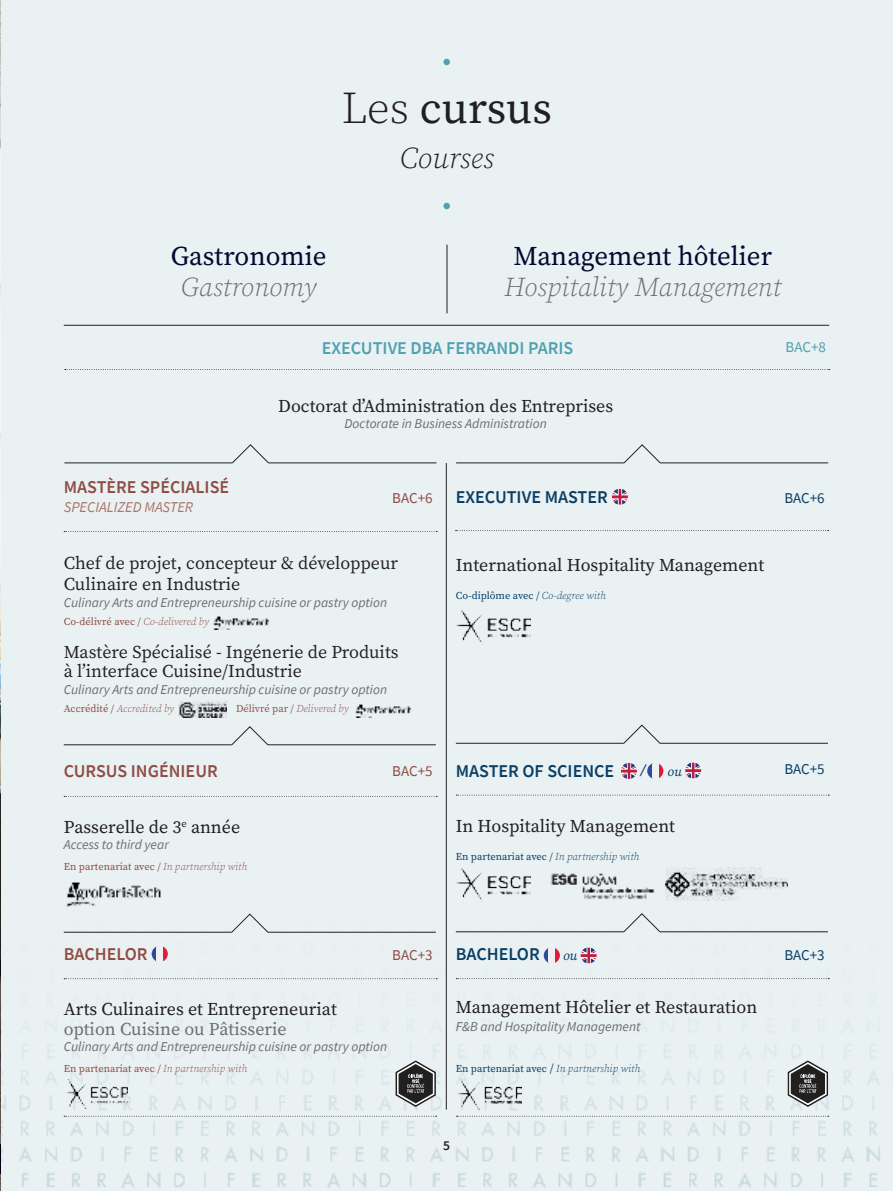
<style>
.page{position:relative;width:893px;height:1191px;background:#eaf1f3}
.page>*{position:absolute;margin:0;border:0;box-sizing:border-box;transform-origin:0 0}
.t1{font:45px "Source Serif Variable";color:#221f1f}
.t2{font:italic 30px "Source Serif Variable";color:#221f1f}
.t3{font:italic 27px "Source Serif Variable";color:#6c6e70}
.t4{font:27px "Source Serif Variable";color:#000a30}
.t5{font:18px/21px "Source Serif Variable";color:#221f1f}
.t6{font:600 18px "Source Sans Pro";color:#904c44}
.t7{font:600 18px "Source Sans Pro";color:#093f66}
.t8{font:18px "Source Serif Variable";color:#6c6e70}
.t9{font:600 18px "Source Sans Pro";color:#4fa2af}
.t10{font:italic 15px "Source Sans Pro";color:#ab756a}
.t11{font:15px "Source Sans Pro";letter-spacing:-.005em;color:#904c44}
.t12{font:15px "Source Sans Pro";letter-spacing:-.005em;color:#093f66}
.t13{font:15px "Source Sans Pro";color:#4fa2af}
.t14{font:italic 13.5px "Source Sans Pro";color:#6c6e70}
.t15{font:italic 13.5px "Source Serif Variable";color:#093f66}
.t16{font:600 13.5px "Source Sans Pro";color:#221f1f}
.t17{font:10.5px "Source Serif Variable";color:#904c44}
.t18{font:10.5px "Source Serif Variable";color:#093f66}
.t19{font:italic 10.5px "Source Serif Variable";color:#904c44}
.s1{font-style:italic}
.s2{font-style:normal}
.s3{font-size:12px}
</style>
<div class="page">
<svg style="left:64px;top:531px;width:373px;height:1px"></svg>
<img style="left:211px;top:615px;width:60px;height:14px">
<img style="left:179px;top:701px;width:47px;height:17px">
<img style="left:354px;top:703px;width:60px;height:14px">
<hr style="left:64px;top:744px;width:168px;height:1px;background:#221f1f">
<svg style="left:231px;top:726px;width:37px;height:19px"></svg>
<hr style="left:268px;top:744px;width:168px;height:1px;background:#221f1f">
<svg style="left:64px;top:796px;width:373px;height:1px"></svg>
<img style="left:64px;top:881px;width:104px;height:25px">
<hr style="left:64px;top:932px;width:168px;height:1px;background:#221f1f">
<svg style="left:231px;top:913px;width:37px;height:19px"></svg>
<hr style="left:268px;top:932px;width:168px;height:1px;background:#221f1f">
<svg style="left:152px;top:946px;width:5px;height:15px"></svg>
<div style="left:157px;top:945px;width:7px;height:17px;background:#eeefee"></div>
<svg style="left:164px;top:946px;width:4px;height:15px"></svg>
<svg style="left:64px;top:978px;width:373px;height:1px"></svg>
<img style="left:64px;top:1079px;width:63px;height:29px">
<svg style="left:612px;top:488px;width:16px;height:17px"></svg>
<img style="left:456px;top:609px;width:75px;height:35px">
<hr style="left:456px;top:743px;width:168px;height:1px;background:#221f1f">
<svg style="left:623px;top:724px;width:37px;height:20px"></svg>
<hr style="left:660px;top:743px;width:168px;height:1px;background:#221f1f">
<svg style="left:685px;top:762px;width:16px;height:16px"></svg>
<svg style="left:456px;top:794px;width:373px;height:1px"></svg>
<img style="left:456px;top:867px;width:75px;height:34px">
<hr style="left:456px;top:931px;width:168px;height:1px;background:#221f1f">
<svg style="left:623px;top:913px;width:37px;height:19px"></svg>
<hr style="left:660px;top:931px;width:168px;height:1px;background:#221f1f">
<svg style="left:544px;top:948px;width:5px;height:15px"></svg>
<div style="left:549px;top:947px;width:7px;height:16px;background:#eeefee"></div>
<svg style="left:556px;top:948px;width:4px;height:15px"></svg>
<svg style="left:581px;top:947px;width:16px;height:16px"></svg>
<svg style="left:456px;top:978px;width:373px;height:1px"></svg>
<img style="left:456px;top:1079px;width:66px;height:30px">
<hr style="left:446px;top:463px;width:1px;height:646px;background:#221f1f">
<div style="left:443px;top:59px;width:7px;height:6px;background:#4fa2af;border-radius:50%"></div>
<div style="left:443px;top:203px;width:7px;height:6px;background:#4fa2af;border-radius:50%"></div>
<hr style="left:64px;top:325px;width:765px;height:1px;background:#221f1f">
<hr style="left:64px;top:462px;width:168px;height:1px;background:#221f1f">
<svg style="left:232px;top:444px;width:37px;height:19px"></svg>
<hr style="left:268px;top:462px;width:168px;height:1px;background:#221f1f">
<hr style="left:456px;top:462px;width:168px;height:1px;background:#221f1f">
<svg style="left:624px;top:444px;width:37px;height:19px"></svg>
<hr style="left:660px;top:462px;width:168px;height:1px;background:#221f1f">
<svg style="left:65px;top:369px;width:765px;height:1px"></svg>
<hr style="left:0;top:1144px;width:1px;height:30px;background:#000a30">
<img style="left:546px;top:866px;width:112px;height:39px">
<img style="left:665px;top:867px;width:123px;height:33px">
<svg style="left:456px;top:1115px;width:373px;height:1px"></svg>
<svg style="left:64px;top:1115px;width:372px;height:1px"></svg>
<svg style="left:396px;top:1060px;width:40px;height:47px;background:#777778"></svg>
<svg style="left:788px;top:1060px;width:40px;height:47px;background:#767778"></svg>
<hr style="left:447px;top:245px;width:1px;height:68px;background:#221f1f">
<svg style="left:456px;top:530px;width:373px;height:1px"></svg>
<svg style="left:647px;top:763px;width:5px;height:15px"></svg>
<div style="left:652px;top:763px;width:7px;height:16px;background:#eeefee"></div>
<svg style="left:659px;top:763px;width:4px;height:15px"></svg>
<svg style="left:621px;top:763px;width:16px;height:16px"></svg>
<h1 class="t1" style="left:341px;top:89px;width:212px">Les cursus</h1>
<h2 class="t2" style="left:400px;top:142px;width:96px">Courses</h2>
<h3 class="t4" style="left:171px;top:241px;width:157px">Gastronomie</h3>
<h3 class="t3" style="left:181px;top:273px;width:137px">Gastronomy</h3>
<h3 class="t4" style="left:513px;top:241px;width:260px">Management hôtelier</h3>
<h3 class="t3" style="left:504px;top:273px;width:279px">Hospitality Management</h3>
<p class="t6" style="left:64px;top:477px;width:167px">MASTÈRE SPÉCIALISÉ</p>
<p class="t10" style="left:64px;top:499px;width:131px">SPECIALIZED MASTER</p>
<p class="t9" style="left:322px;top:338px;width:253px">EXECUTIVE DBA FERRANDI PARIS</p>
<p class="t5" style="left:278px;top:396px;width:337px">Doctorat d’Administration des Entreprises</p>
<p class="t14" style="left:345px;top:417px;width:204px">Doctorate in Business Administration</p>
<p class="t13" style="left:786px;top:338px;width:42px">BAC+8</p>
<p class="t11" style="left:392px;top:490px;width:42px">BAC+6</p>
<p class="t7" style="left:456px;top:487px;width:153px">EXECUTIVE MASTER</p>
<p class="t12" style="left:784px;top:490px;width:42px">BAC+6</p>
<p class="t5" style="left:64px;top:554px;width:336px">Chef de projet, concepteur &amp; développeur<br>Culinaire en Industrie</p>
<p class="t14" style="left:64px;top:595px;width:325px">Culinary Arts and Entrepreneurship cuisine or pastry option</p>
<p class="t17" style="left:64px;top:616px;width:147px">Co-délivré avec / <span class="s1">Co-delivered by</span></p>
<p class="t5" style="left:64px;top:643px;width:336px;line-height:19.5px">Mastère Spécialisé - Ingénerie de Produits à l’interface Cuisine/Industrie</p>
<p class="t14" style="left:64px;top:682px;width:325px">Culinary Arts and Entrepreneurship cuisine or pastry option</p>
<p class="t19" style="left:64px;top:703px;width:112px"><span class="s2">Accrédité /</span> Accredited by</p>
<p class="t17" style="left:236px;top:704px;width:114px">Délivré par / <span class="s1">Delivered by</span></p>
<p class="t6" style="left:64px;top:761px;width:155px">CURSUS INGÉNIEUR</p>
<p class="t11" style="left:392px;top:762px;width:42px">BAC+5</p>
<p class="t5" style="left:64px;top:816px;width:178px">Passerelle de 3<sup>e</sup> année</p>
<p class="t14" style="left:64px;top:837px;width:107px">Access to third year</p>
<p class="t17" style="left:64px;top:861px;width:185px">En partenariat avec / <span class="s1">In partnership with</span></p>
<p class="t5" style="left:456px;top:554px;width:310px">International Hospitality Management</p>
<p class="t18" style="left:456px;top:589px;width:152px">Co-diplôme avec / <span class="s1">Co-degree with</span></p>
<p class="t7" style="left:456px;top:761px;width:160px">MASTER OF SCIENCE</p>
<p class="t15" style="left:641px;top:765px;width:6px">/</p>
<p class="t15" style="left:668px;top:765px;width:16px">ou</p>
<p class="t12" style="left:784px;top:761px;width:42px">BAC+5</p>
<p class="t5" style="left:456px;top:815px;width:221px">In Hospitality Management</p>
<p class="t18" style="left:456px;top:850px;width:185px">En partenariat avec / <span class="s1">In partnership with</span></p>
<p class="t6" style="left:64px;top:943px;width:85px">BACHELOR</p>
<p class="t11" style="left:392px;top:946px;width:42px">BAC+3</p>
<p class="t5" style="left:64px;top:999px;width:275px">Arts Culinaires et Entrepreneuriat</p>
<p class="t8" style="left:64px;top:1018px;width:225px">option Cuisine ou Pâtisserie</p>
<p class="t14" style="left:64px;top:1039px;width:325px">Culinary Arts and Entrepreneurship cuisine or pastry option</p>
<p class="t17" style="left:64px;top:1062px;width:185px">En partenariat avec / <span class="s1">In partnership with</span></p>
<p class="t7" style="left:456px;top:944px;width:85px">BACHELOR</p>
<p class="t15" style="left:563px;top:950px;width:16px">ou</p>
<p class="t12" style="left:784px;top:947px;width:42px">BAC+3</p>
<p class="t5" style="left:456px;top:996px;width:303px">Management Hôtelier et Restauration</p>
<p class="t14" style="left:456px;top:1019px;width:186px">F&amp;B and Hospitality Management</p>
<p class="t18" style="left:456px;top:1063px;width:186px">En partenariat avec <span class="s3">/</span> <span class="s1">In partnership with</span></p>
<p class="t16" style="left:443px;top:1137px;width:8px">5</p>
</div>
